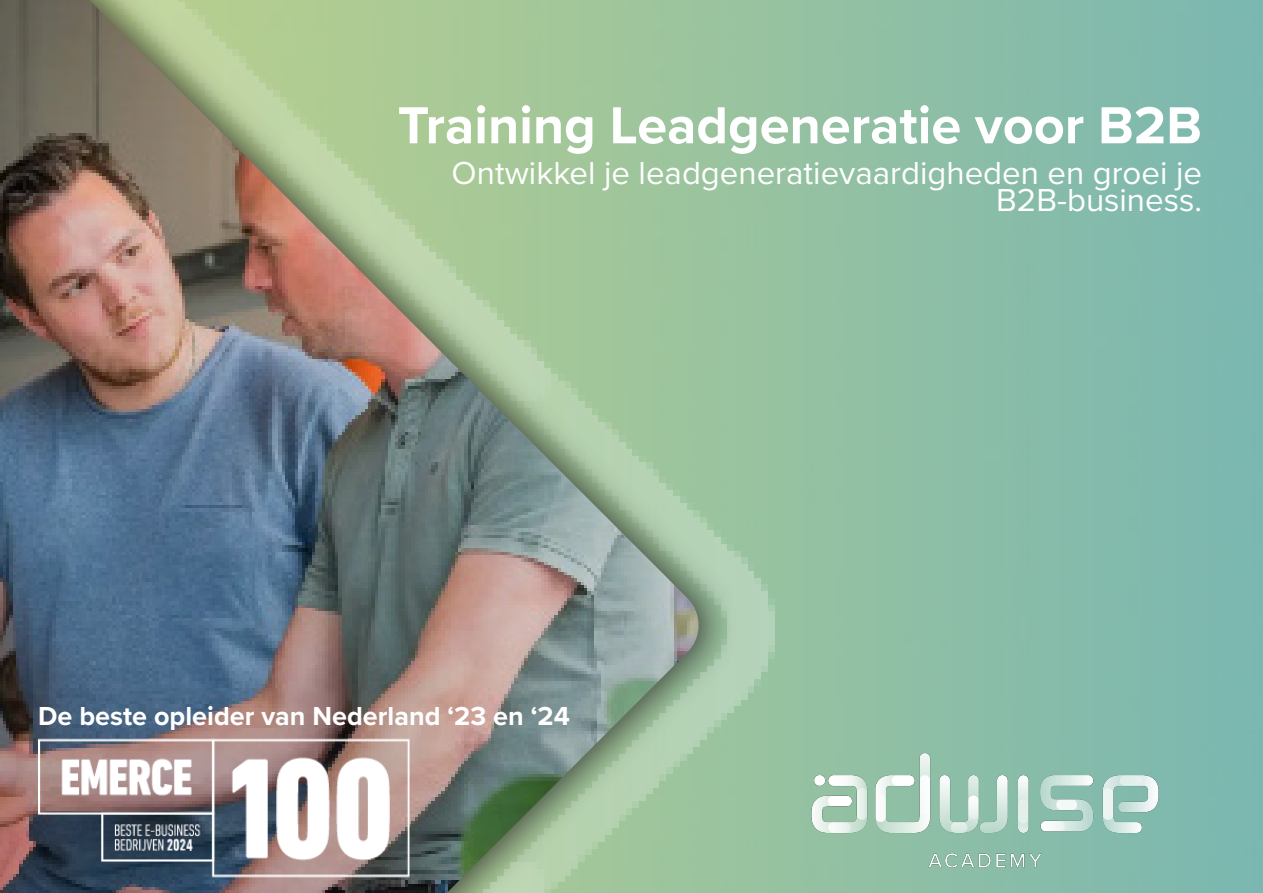
<style>
.page{position:relative;width:1263px;height:893px;background:#fff}
.page>*{position:absolute;margin:0;border:0;box-sizing:border-box;transform-origin:0 0}
.t1{font:700 54px "Proxima Nova";color:#fff}
.t2{font:33px/26.8px "Proxima Nova";color:#fff;text-align:right}
.t3{font:700 27px "Proxima Nova";color:#fff}
</style>
<div class="page">
<div style="left:739px;top:0;width:89px;height:893px;background:#96c2a1"></div>
<div style="left:0;top:0;width:739px;height:893px;background:#231f20;opacity:.75"></div>
<img style="left:0;top:0;width:702px;height:893px">
<img style="left:811px;top:753px;width:347px;height:114px">
<img style="left:38px;top:736px;width:372px;height:147px">
<p class="t1" style="left:398px;top:85px;width:806px">Training Leadgeneratie voor B2B</p>
<p class="t2" style="left:452px;top:158px;width:752px">Ontwikkel je leadgeneratievaardigheden en groei je<br>B2B-business.</p>
<p class="t3" style="left:38px;top:696px;width:533px">De beste opleider van Nederland ‘23 en ‘24</p>
</div>
